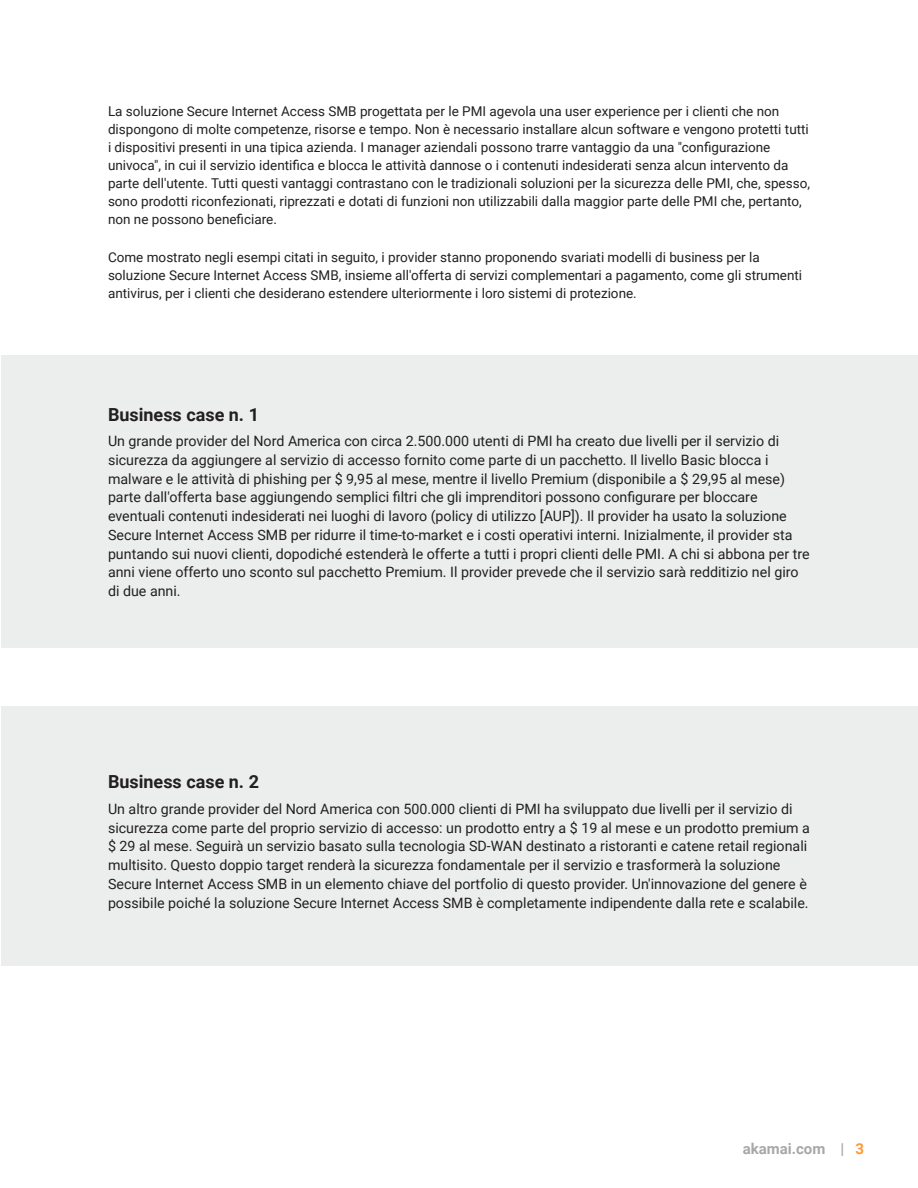
<style>
.page{position:relative;width:918px;height:1188px;background:#fff}
.page>*{position:absolute;margin:0;border:0;box-sizing:border-box;transform-origin:0 0}
.Body{font:700 18px "Roboto";color:#231f20}
.t1{font:700 15px "Roboto";color:#a8a8aa}
.Body-2{font:14.25px/18.8px "Roboto";color:#231f20}
.Body-3{font:13.5px/18px "Roboto";color:#231f20}
.s1{color:#f93}
</style>
<div class="page">
<div style="left:1px;top:355px;width:917px;height:293px;background:#eceeee"></div>
<div style="left:1px;top:706px;width:917px;height:260px;background:#eceeee"></div>
<p class="Body-3" style="left:108px;top:102px;width:704px">La soluzione Secure Internet Access SMB progettata per le PMI agevola una user experience per i clienti che non dispongono di molte competenze, risorse e tempo. Non è necessario installare alcun software e vengono protetti tutti i dispositivi presenti in una tipica azienda. I manager aziendali possono trarre vantaggio da una "configurazione univoca", in cui il servizio identifica e blocca le attività dannose o i contenuti indesiderati senza alcun intervento da parte dell'utente. Tutti questi vantaggi contrastano con le tradizionali soluzioni per la sicurezza delle PMI, che, spesso, sono prodotti riconfezionati, riprezzati e dotati di funzioni non utilizzabili dalla maggior parte delle PMI che, pertanto, non ne possono beneficiare.</p>
<p class="Body-3" style="left:108px;top:248px;width:696px">Come mostrato negli esempi citati in seguito, i provider stanno proponendo svariati modelli di business per la soluzione Secure Internet Access SMB, insieme all'offerta di servizi complementari a pagamento, come gli strumenti antivirus, per i clienti che desiderano estendere ulteriormente i loro sistemi di protezione.</p>
<p class="Body" style="left:108px;top:402px;width:153px">Business case n. 1</p>
<p class="Body-2" style="left:108px;top:431px;width:703px">Un grande provider del Nord America con circa 2.500.000 utenti di PMI ha creato due livelli per il servizio di sicurezza da aggiungere al servizio di accesso fornito come parte di un pacchetto. Il livello Basic blocca i malware e le attività di phishing per $ 9,95 al mese, mentre il livello Premium (disponibile a $ 29,95 al mese) parte dall'offerta base aggiungendo semplici filtri che gli imprenditori possono configurare per bloccare eventuali contenuti indesiderati nei luoghi di lavoro (policy di utilizzo [AUP]). Il provider ha usato la soluzione Secure Internet Access SMB per ridurre il time-to-market e i costi operativi interni. Inizialmente, il provider sta puntando sui nuovi clienti, dopodiché estenderà le offerte a tutti i propri clienti delle PMI. A chi si abbona per tre anni viene offerto uno sconto sul pacchetto Premium. Il provider prevede che il servizio sarà redditizio nel giro di due anni.</p>
<p class="Body" style="left:108px;top:769px;width:153px">Business case n. 2</p>
<p class="Body-2" style="left:108px;top:799px;width:704px">Un altro grande provider del Nord America con 500.000 clienti di PMI ha sviluppato due livelli per il servizio di sicurezza come parte del proprio servizio di accesso: un prodotto entry a $ 19 al mese e un prodotto premium a $ 29 al mese. Seguirà un servizio basato sulla tecnologia SD-WAN destinato a ristoranti e catene retail regionali multisito. Questo doppio target renderà la sicurezza fondamentale per il servizio e trasformerà la soluzione Secure Internet Access SMB in un elemento chiave del portfolio di questo provider. Un'innovazione del genere è possibile poiché la soluzione Secure Internet Access SMB è completamente indipendente dalla rete e scalabile.</p>
<p class="t1" style="left:743px;top:1139px;width:123px">akamai.com | <span class="s1">3</span></p>
</div>
